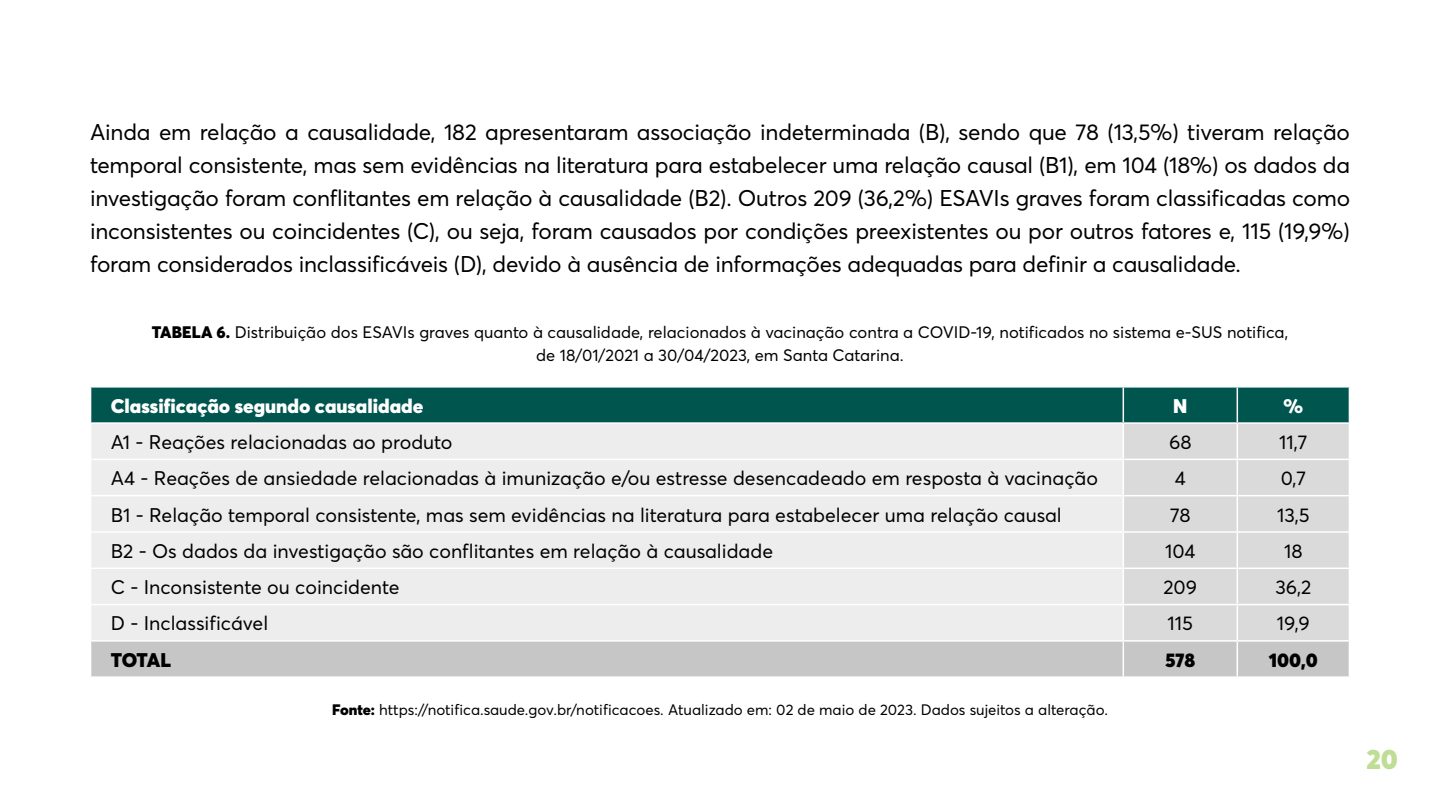
<style>
.page{position:relative;width:1440px;height:810px;background:#fff}
.page>*{position:absolute;margin:0;border:0;box-sizing:border-box;transform-origin:0 0}
.t1{font:900 27.75px "Averta";color:#bede95}
.t2{font:22.5px/33px "Averta";letter-spacing:-.01em;color:#000;text-align:justify}
.t3{font:19.5px "Averta";color:#000}
.t4{font:900 19.5px "Averta";color:#fff}
.t5{font:900 19.5px "Averta";letter-spacing:-.005em;color:#000}
.t6{font:16.5px/22.5px "Averta";color:#000;text-align:center}
.t7{font:15px "Averta";color:#000}
.s1{font-weight:900}
</style>
<div class="page">
<div style="left:91px;top:388px;width:1258px;height:34px;background:#00554e"></div>
<div style="left:91px;top:424px;width:1032px;height:216px;background:#ededed"></div>
<div style="left:1124px;top:424px;width:225px;height:216px;background:#dadada"></div>
<div style="left:91px;top:642px;width:1258px;height:34px;background:#c6c6c6"></div>
<hr style="left:1123px;top:388px;width:1px;height:34px;background:#fff">
<hr style="left:1237px;top:388px;width:1px;height:34px;background:#fff">
<hr style="left:90px;top:459px;width:1033px;height:1px;background:#fff">
<hr style="left:90px;top:495px;width:1033px;height:1px;background:#fff">
<hr style="left:90px;top:531px;width:1033px;height:2px;background:#fff">
<hr style="left:90px;top:568px;width:1033px;height:1px;background:#fff">
<hr style="left:90px;top:604px;width:1033px;height:1px;background:#fff">
<hr style="left:1237px;top:424px;width:1px;height:35px;background:#fff">
<hr style="left:1237px;top:460px;width:1px;height:35px;background:#fff">
<hr style="left:1237px;top:496px;width:1px;height:35px;background:#fff">
<hr style="left:1237px;top:533px;width:1px;height:35px;background:#fff">
<hr style="left:1237px;top:569px;width:1px;height:35px;background:#fff">
<hr style="left:1237px;top:605px;width:1px;height:35px;background:#fff">
<hr style="left:1123px;top:459px;width:114px;height:1px;background:#fff">
<hr style="left:1123px;top:495px;width:114px;height:1px;background:#fff">
<hr style="left:1237px;top:459px;width:113px;height:1px;background:#fff">
<hr style="left:1237px;top:495px;width:113px;height:1px;background:#fff">
<hr style="left:1123px;top:531px;width:114px;height:2px;background:#fff">
<hr style="left:1237px;top:531px;width:113px;height:2px;background:#fff">
<hr style="left:1123px;top:568px;width:114px;height:1px;background:#fff">
<hr style="left:1237px;top:568px;width:113px;height:1px;background:#fff">
<hr style="left:1123px;top:604px;width:114px;height:1px;background:#fff">
<hr style="left:1237px;top:604px;width:113px;height:1px;background:#fff">
<hr style="left:1123px;top:642px;width:1px;height:34px;background:#fff">
<hr style="left:1237px;top:642px;width:1px;height:34px;background:#fff">
<p class="t2" style="left:90px;top:115px;width:1262px">Ainda em relação a causalidade, 182 apresentaram associação indeterminada (B), sendo que 78 (13,5%) tiveram relação temporal consistente, mas sem evidências na literatura para estabelecer uma relação causal (B1), em 104 (18%) os dados da investigação foram conflitantes em relação à causalidade (B2). Outros 209 (36,2%) ESAVIs graves foram classificadas como inconsistentes ou coincidentes (C), ou seja, foram causados por condições preexistentes ou por outros fatores e, 115 (19,9%) foram considerados inclassificáveis (D), devido à ausência de informações adequadas para definir a causalidade.</p>
<p class="t6" style="left:152px;top:321px;width:1138px"><span class="s1">TABELA 6.</span> Distribuição dos ESAVIs graves quanto à causalidade, relacionados à vacinação contra a COVID-19, notificados no sistema e-SUS notifica, de 18/01/2021 a 30/04/2023, em Santa Catarina.</p>
<p class="t4" style="left:111px;top:393px;width:314px">Classificação segundo causalidade</p>
<p class="t4" style="left:1173px;top:393px;width:16px">N</p>
<p class="t4" style="left:1284px;top:393px;width:21px">%</p>
<p class="t3" style="left:111px;top:430px;width:343px">A1 - Reações relacionadas ao produto</p>
<p class="t3" style="left:1169px;top:430px;width:24px">68</p>
<p class="t3" style="left:1279px;top:430px;width:30px">11,7</p>
<p class="t3" style="left:111px;top:466px;width:989px">A4 - Reações de ansiedade relacionadas à imunização e/ou estresse desencadeado em resposta à vacinação</p>
<p class="t3" style="left:1175px;top:466px;width:13px">4</p>
<p class="t3" style="left:1281px;top:466px;width:27px">0,7</p>
<p class="t3" style="left:111px;top:502px;width:952px">B1 - Relação temporal consistente, mas sem evidências na literatura para estabelecer uma relação causal</p>
<p class="t3" style="left:1170px;top:502px;width:22px">78</p>
<p class="t3" style="left:1277px;top:502px;width:34px">13,5</p>
<p class="t3" style="left:111px;top:539px;width:664px">B2 - Os dados da investigação são conflitantes em relação à causalidade</p>
<p class="t3" style="left:1165px;top:539px;width:32px">104</p>
<p class="t3" style="left:1284px;top:539px;width:20px">18</p>
<p class="t3" style="left:111px;top:575px;width:290px">C - Inconsistente ou coincidente</p>
<p class="t3" style="left:1163px;top:575px;width:35px">209</p>
<p class="t3" style="left:1275px;top:575px;width:38px">36,2</p>
<p class="t3" style="left:111px;top:611px;width:159px">D - Inclassificável</p>
<p class="t3" style="left:1168px;top:611px;width:27px">115</p>
<p class="t3" style="left:1277px;top:611px;width:34px">19,9</p>
<p class="t5" style="left:111px;top:647px;width:62px">TOTAL</p>
<p class="t5" style="left:1165px;top:647px;width:31px">578</p>
<p class="t5" style="left:1269px;top:647px;width:51px">100,0</p>
<p class="t7" style="left:332px;top:701px;width:777px"><span class="s1">Fonte:</span> https://notifica.saude.gov.br/notificacoes. Atualizado em: 02 de maio de 2023. Dados sujeitos a alteração.</p>
<p class="t1" style="left:1366px;top:741px;width:33px">20</p>
</div>
